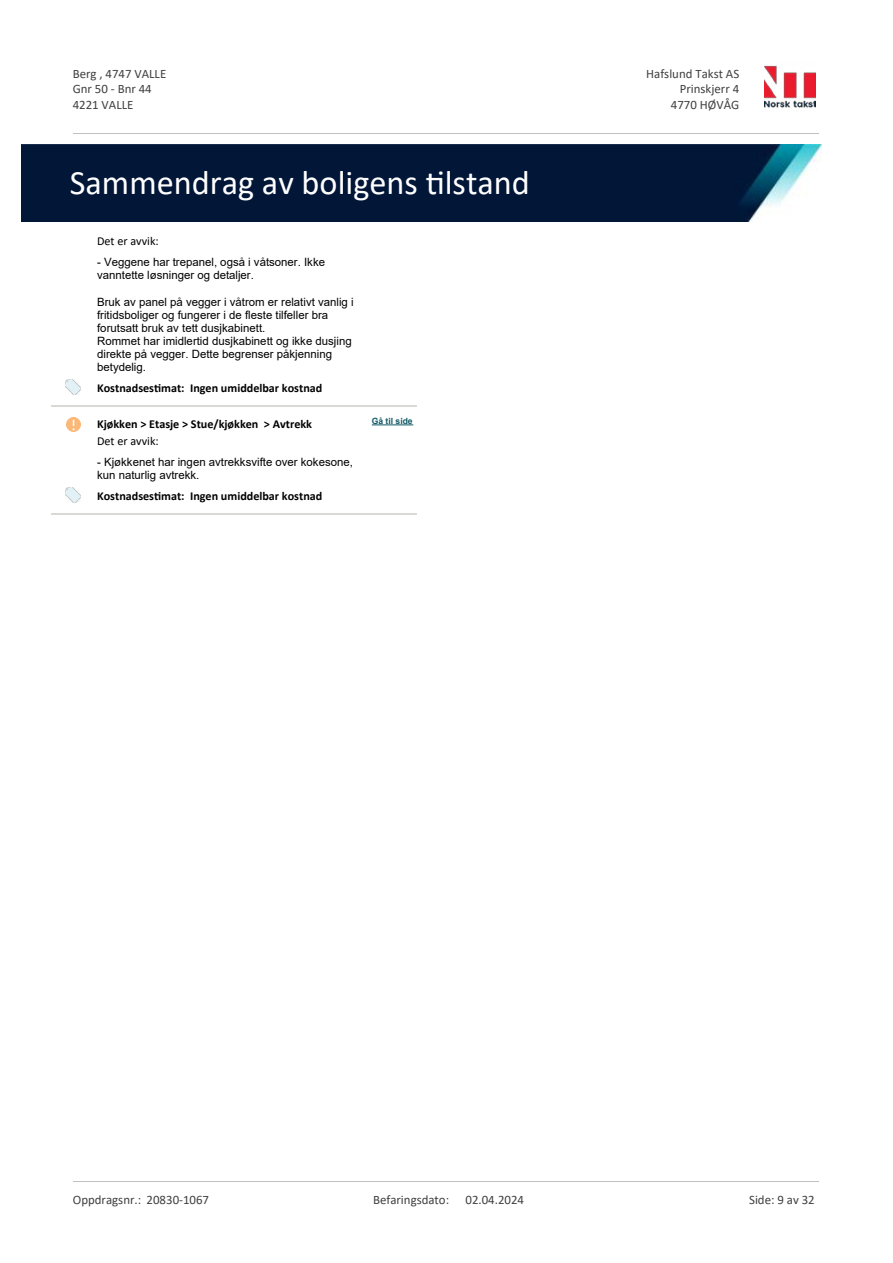
<style>
.page{position:relative;width:893px;height:1263px;background:#fff}
.page>*{position:absolute;margin:0;border:0;box-sizing:border-box;transform-origin:0 0}
.t1{font:34.35px "Calibri";color:#fff}
.t2{font:12.9px/15.8px "Calibri";color:#404040}
.t3{font:700 12.15px "Calibri";color:#000}
.t4{font:12.15px "Calibri";color:#000}
.t5{font:11.4px/13.2px "Arial";color:#000}
.t6{font:700 8.55px "Arial";color:#115965}
</style>
<div class="page">
<img style="left:65px;top:380px;width:15px;height:15px">
<hr style="left:51px;top:405px;width:43px;height:2px;background:#d7dbd3">
<hr style="left:94px;top:405px;width:68px;height:2px;background:#d7dbd3">
<hr style="left:162px;top:405px;width:72px;height:2px;background:#d7dbd3">
<hr style="left:234px;top:405px;width:135px;height:2px;background:#d7dbd3">
<hr style="left:369px;top:405px;width:47px;height:2px;background:#d7dbd3">
<img style="left:66px;top:417px;width:14px;height:14px">
<hr style="left:372px;top:424px;width:41px;height:1px;background:#115965">
<img style="left:65px;top:488px;width:15px;height:15px">
<hr style="left:51px;top:513px;width:43px;height:2px;background:#d7dbd3">
<hr style="left:94px;top:513px;width:68px;height:2px;background:#d7dbd3">
<hr style="left:162px;top:513px;width:72px;height:2px;background:#d7dbd3">
<hr style="left:234px;top:513px;width:135px;height:2px;background:#d7dbd3">
<hr style="left:369px;top:513px;width:47px;height:2px;background:#d7dbd3">
<img style="left:765px;top:65px;width:50px;height:43px">
<hr style="left:73px;top:133px;width:745px;height:1px;background:#c0c0c0">
<img style="left:21px;top:144px;width:801px;height:77px">
<hr style="left:73px;top:1181px;width:745px;height:1px;background:#c0c0c0">
<p class="t2" style="left:73px;top:65px;width:95px">Berg , 4747 VALLE<br>Gnr 50 - Bnr 44<br>4221 VALLE</p>
<p class="t2" style="left:646px;top:65px;width:95px">Hafslund Takst AS</p>
<p class="t2" style="left:680px;top:81px;width:61px">Prinskjerr 4</p>
<p class="t2" style="left:671px;top:96px;width:70px">4770 HØVÅG</p>
<h1 class="t1" style="left:70px;top:159px;width:462px">Sammendrag av boligens 琀椀lstand</h1>
<p class="t4" style="left:97px;top:233px;width:63px">Det er avvik:</p>
<p class="t5" style="left:97px;top:256px;width:229px">- Veggene har trepanel, også i våtsoner. Ikke vanntette løsninger og detaljer.</p>
<p class="t5" style="left:97px;top:295px;width:258px">Bruk av panel på vegger i våtrom er relativt vanlig i fritidsboliger og fungerer i de fleste tilfeller bra forutsatt bruk av tett dusjkabinett.<br>Rommet har imidlertid dusjkabinett og ikke dusjing direkte på vegger. Dette begrenser påkjenning betydelig.</p>
<p class="t3" style="left:97px;top:379px;width:227px">Kostnadses琀椀mat: Ingen umiddelbar kostnad</p>
<p class="t3" style="left:97px;top:415px;width:216px">Kjøkken &gt; Etasje &gt; Stue/kjøkken &gt; Avtrekk</p>
<p class="t6" style="left:372px;top:415px;width:42px">Gå til side</p>
<p class="t4" style="left:97px;top:433px;width:63px">Det er avvik:</p>
<p class="t5" style="left:97px;top:456px;width:257px">- Kjøkkenet har ingen avtrekksvifte over kokesone, kun naturlig avtrekk.</p>
<p class="t3" style="left:97px;top:487px;width:227px">Kostnadses琀椀mat: Ingen umiddelbar kostnad</p>
<p class="t2" style="left:73px;top:1192px;width:138px">Oppdragsnr.: 20830-1067</p>
<p class="t2" style="left:373px;top:1192px;width:78px">Befaringsdato:</p>
<p class="t2" style="left:465px;top:1192px;width:60px">02.04.2024</p>
<p class="t2" style="left:749px;top:1192px;width:67px">Side: 9 av 32</p>
</div>
